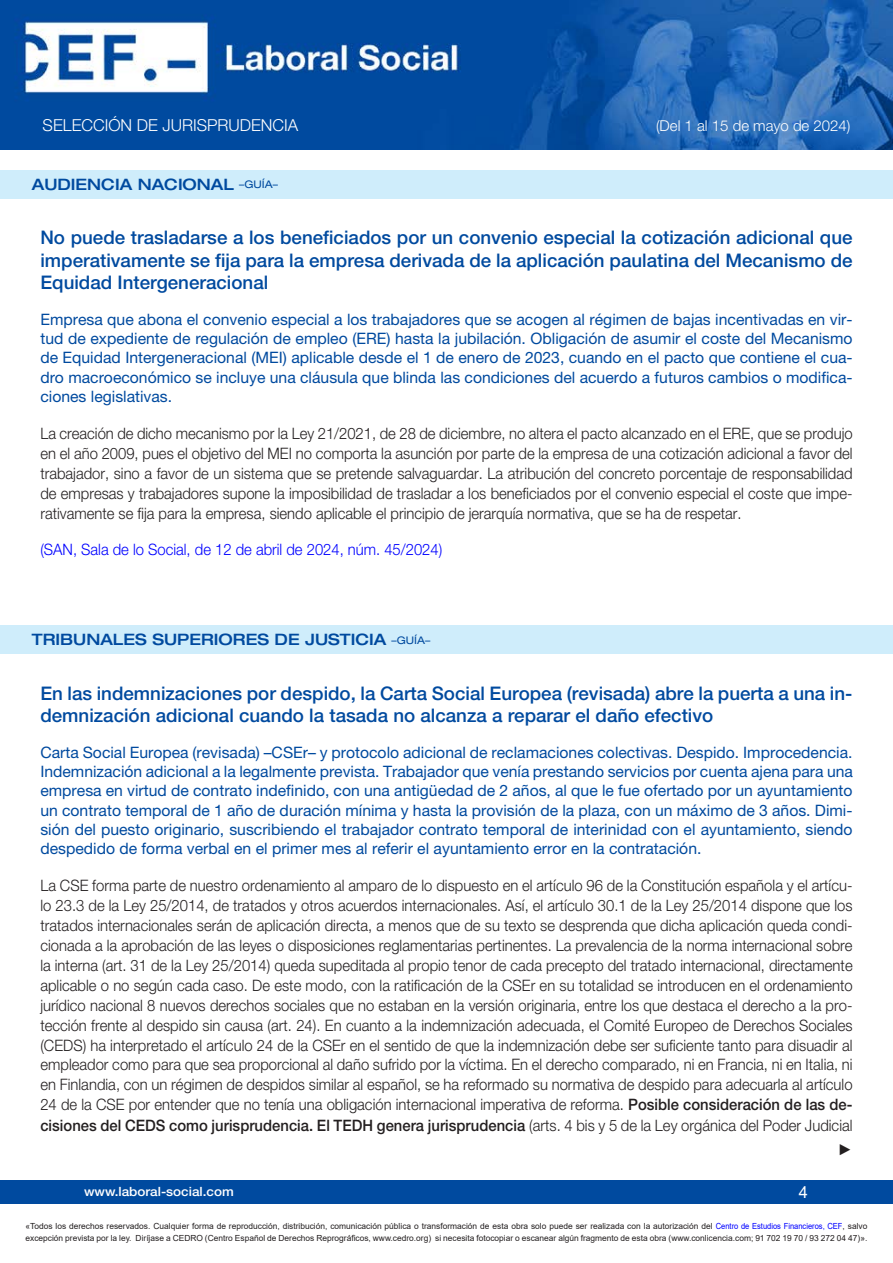
<style>
.page{position:relative;width:893px;height:1263px;background:#fff}
.page>*{position:absolute;margin:0;border:0;box-sizing:border-box;transform-origin:0 0}
.Cabecera_nuevo{font:500 18.75px/22.2px "Helvetica Neue LT Std";color:#004a9f;text-align:justify}
.t1{font:300 16.5px "Helvetica Neue LT Std";color:#fff}
.t2{font:16.5px "Arial";color:#fff}
.Contenido_nuevo{font:300 15.75px/20px "Helvetica Neue LT Std";color:#231f20;text-align:justify;scale:.94 1}
.Subcabecera{font:15.75px/19.2px "Helvetica Neue LT Std";color:#004a9f;text-align:justify}
.Tribunales{font:500 expanded 15.75px "Helvetica Neue LT Std";color:#004a9f}
.Contenido_nuevo-2{font:300 15.75px "Helvetica Neue LT Std";color:#00f;scale:.94 1}
.Contenido_nuevo-3{font:15.75px "Arial";color:#231f20;scale:.94 1}
.t3{font:300 15px "Helvetica Neue LT Std";color:#fff}
.t4{font:500 12.75px "Helvetica Neue LT Std";color:#fff;scale:1.06 1}
.t5{font:8.4px/12px "Arial";color:#231f20}
.s1{font-weight:400;font-size:10.5px}
.s2{font-weight:500}
.s3{color:#00f}
</style>
<div class="page">
<div style="left:0;top:1180px;width:893px;height:23px;background:#004a9f"></div>
<img style="left:0;top:0;width:893px;height:149px">
<div style="left:0;top:170px;width:893px;height:28px;background:#cfedfb"></div>
<div style="left:0;top:625px;width:893px;height:28px;background:#cfedfb"></div>
<p class="t1" style="left:43px;top:115px;width:257px">SELECCIÓN DE JURISPRUDENCIA</p>
<p class="t3" style="left:656px;top:117px;width:196px">(Del 1 al 15 de mayo de 2024)</p>
<p class="Tribunales" style="left:32px;top:174px;width:248px">AUDIENCIA NACIONAL <span class="s1">–GUÍA–</span></p>
<p class="Cabecera_nuevo" style="left:40px;top:226px;width:814px">No puede trasladarse a los beneficiados por un convenio especial la cotización adicional que imperativamente se fija para la empresa derivada de la aplicación paulatina del Mecanismo de Equidad Intergeneracional</p>
<p class="Subcabecera" style="left:40px;top:309px;width:814px">Empresa que abona el convenio especial a los trabajadores que se acogen al régimen de bajas incentivadas en vir&shy;tud de expediente de regulación de empleo (ERE) hasta la jubilación. Obligación de asumir el coste del Mecanismo de Equidad Intergeneracional (MEI) aplicable desde el 1 de enero de 2023, cuando en el pacto que contiene el cua&shy;dro macroeconómico se incluye una cláusula que blinda las condiciones del acuerdo a futuros cambios o modifica&shy;ciones legislativas.</p>
<p class="Contenido_nuevo" style="left:40px;top:423px;width:866px">La creación de dicho mecanismo por la Ley 21/2021, de 28 de diciembre, no altera el pacto alcanzado en el ERE, que se produjo en el año 2009, pues el objetivo del MEI no comporta la asunción por parte de la empresa de una cotización adicional a favor del trabajador, sino a favor de un sistema que se pretende salvaguardar. La atribución del concreto porcentaje de responsabilidad de empresas y trabajadores supone la imposibilidad de trasladar a los beneficiados por el convenio especial el coste que impe&shy;rativamente se fija para la empresa, siendo aplicable el principio de jerarquía normativa, que se ha de respetar.</p>
<p class="Contenido_nuevo-2" style="left:40px;top:540px;width:429px">(SAN, Sala de lo Social, de 12 de abril de 2024, núm. 45/2024)</p>
<p class="Tribunales" style="left:32px;top:630px;width:400px">TRIBUNALES SUPERIORES DE JUSTICIA <span class="s1">–GUÍA–</span></p>
<p class="Cabecera_nuevo" style="left:40px;top:681px;width:814px">En las indemnizaciones por despido, la Carta Social Europea (revisada) abre la puerta a una in&shy;demnización adicional cuando la tasada no alcanza a reparar el daño efectivo</p>
<p class="Subcabecera" style="left:40px;top:742px;width:814px">Carta Social Europea (revisada) –CSEr– y protocolo adicional de reclamaciones colectivas. Despido. Improcedencia.<br>Indemnización adicional a la legalmente prevista. Trabajador que venía prestando servicios por cuenta ajena para una empresa en virtud de contrato indefinido, con una antigüedad de 2 años, al que le fue ofertado por un ayuntamiento un contrato temporal de 1 año de duración mínima y hasta la provisión de la plaza, con un máximo de 3 años. Dimi&shy;sión del puesto originario, suscribiendo el trabajador contrato temporal de interinidad con el ayuntamiento, siendo despedido de forma verbal en el primer mes al referir el ayuntamiento error en la contratación.</p>
<p class="Contenido_nuevo" style="left:40px;top:875px;width:866px">La CSE forma parte de nuestro ordenamiento al amparo de lo dispuesto en el artículo 96 de la Constitución española y el artícu&shy;lo 23.3 de la Ley 25/2014, de tratados y otros acuerdos internacionales. Así, el artículo 30.1 de la Ley 25/2014 dispone que los tratados internacionales serán de aplicación directa, a menos que de su texto se desprenda que dicha aplicación queda condi&shy;cionada a la aprobación de las leyes o disposiciones reglamentarias pertinentes. La prevalencia de la norma internacional sobre la interna (art. 31 de la Ley 25/2014) queda supeditada al propio tenor de cada precepto del tratado internacional, directamente aplicable o no según cada caso. De este modo, con la ratificación de la CSEr en su totalidad se introducen en el ordenamiento jurídico nacional 8 nuevos derechos sociales que no estaban en la versión originaria, entre los que destaca el derecho a la pro&shy;tección frente al despido sin causa (art. 24). En cuanto a la indemnización adecuada, el Comité Europeo de Derechos Sociales (CEDS) ha interpretado el artículo 24 de la CSEr en el sentido de que la indemnización debe ser suficiente tanto para disuadir al empleador como para que sea proporcional al daño sufrido por la víctima. En el derecho comparado, ni en Francia, ni en Italia, ni en Finlandia, con un régimen de despidos similar al español, se ha reformado su normativa de despido para adecuarla al artículo 24 de la CSE por entender que no tenía una obligación internacional imperativa de reforma. <span class="s2">Posible consideración de las de&shy;cisiones del CEDS como jurisprudencia. El TEDH genera jurisprudencia</span> (arts. 4 bis y 5 de la Ley orgánica del Poder Judicial</p>
<p class="Contenido_nuevo-3" style="left:838px;top:1139px;width:17px">►</p>
<p class="t4" style="left:84px;top:1184px;width:143px">www.laboral-social.com</p>
<p class="t2" style="left:799px;top:1180px;width:11px">4</p>
<p class="t5" style="left:26px;top:1220px;width:843px">«Todos los derechos reservados. Cualquier forma de reproducción, distribución, comunicación pública o transformación de esta obra solo puede ser realizada con la autorización del <span class="s3">Centro de Estudios Financieros, CEF</span>, salvo excepción prevista por la ley. Diríjase a CEDRO (Centro Español de Derechos Reprográficos, www.cedro.org) si necesita fotocopiar o escanear algún fragmento de esta obra (www.conlicencia.com; 91 702 19 70 / 93 272 04 47)».</p>
</div>
